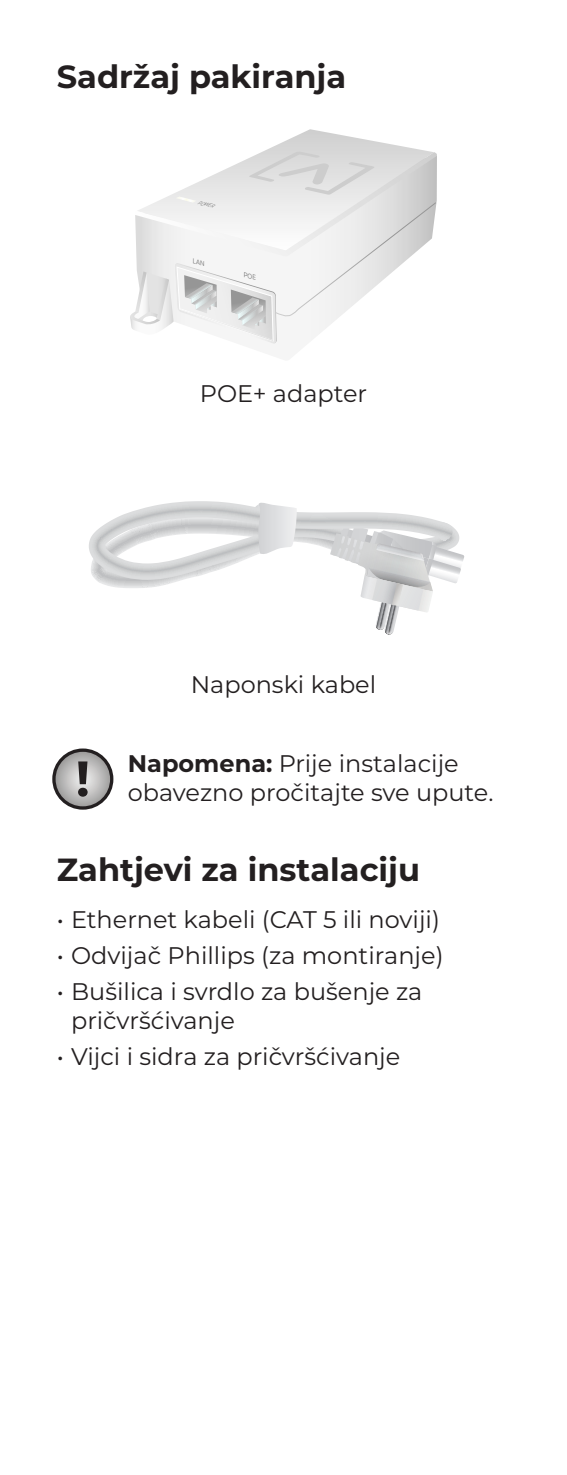
<style>
.page{position:relative;width:567px;height:1475px;background:#fff}
.page>*{position:absolute;margin:0;border:0;box-sizing:border-box;transform-origin:0 0}
.t1{font:700 32px "Montserrat";color:#231f20}
.t2{font:24px/28.8px "Montserrat";color:#231f20}
.t3{font:italic 700 4.8px "Satoshi Variable";color:#6d6d6d;scale:.92 1}
.s1{font-weight:700}
</style>
<div class="page">
<svg style="left:264px;top:129px;width:162px;height:22px"></svg>
<svg style="left:89px;top:501px;width:375px;height:134px"></svg>
<svg style="left:54px;top:750px;width:58px;height:57px;background:#abaaaa"></svg>
<div style="left:52px;top:748px;width:61px;height:61px;border:3px solid #231f20;border-radius:50%"></div>
<svg style="left:78px;top:761px;width:10px;height:35px"></svg>
<svg style="left:130px;top:151px;width:307px;height:193px"></svg>
<h1 class="t1" style="left:57px;top:53px;width:291px">Sadržaj pakiranja</h1>
<p class="t3" style="left:198px;top:199px;width:19px;rotate:13deg">POWER</p>
<p class="t2" style="left:200px;top:378px;width:169px">POE+ adapter</p>
<p class="t2" style="left:191px;top:669px;width:187px">Naponski kabel</p>
<p class="t2" style="left:128px;top:747px;width:367px"><span class="s1">Napomena:</span> Prije instalacije obavezno pročitajte sve upute.</p>
<h1 class="t1" style="left:57px;top:846px;width:365px">Zahtjevi za instalaciju</h1>
<p class="t2" style="left:57px;top:903px;width:385px">• Ethernet kabeli (CAT 5 ili noviji)</p>
<p class="t2" style="left:57px;top:939px;width:388px">• Odvijač Phillips (za montiranje)</p>
<p class="t2" style="left:71px;top:975px;width:353px;text-indent:-14px">• Bušilica i svrdlo za bušenje za pričvršćivanje</p>
<p class="t2" style="left:57px;top:1040px;width:345px">• Vijci i sidra za pričvršćivanje</p>
</div>
